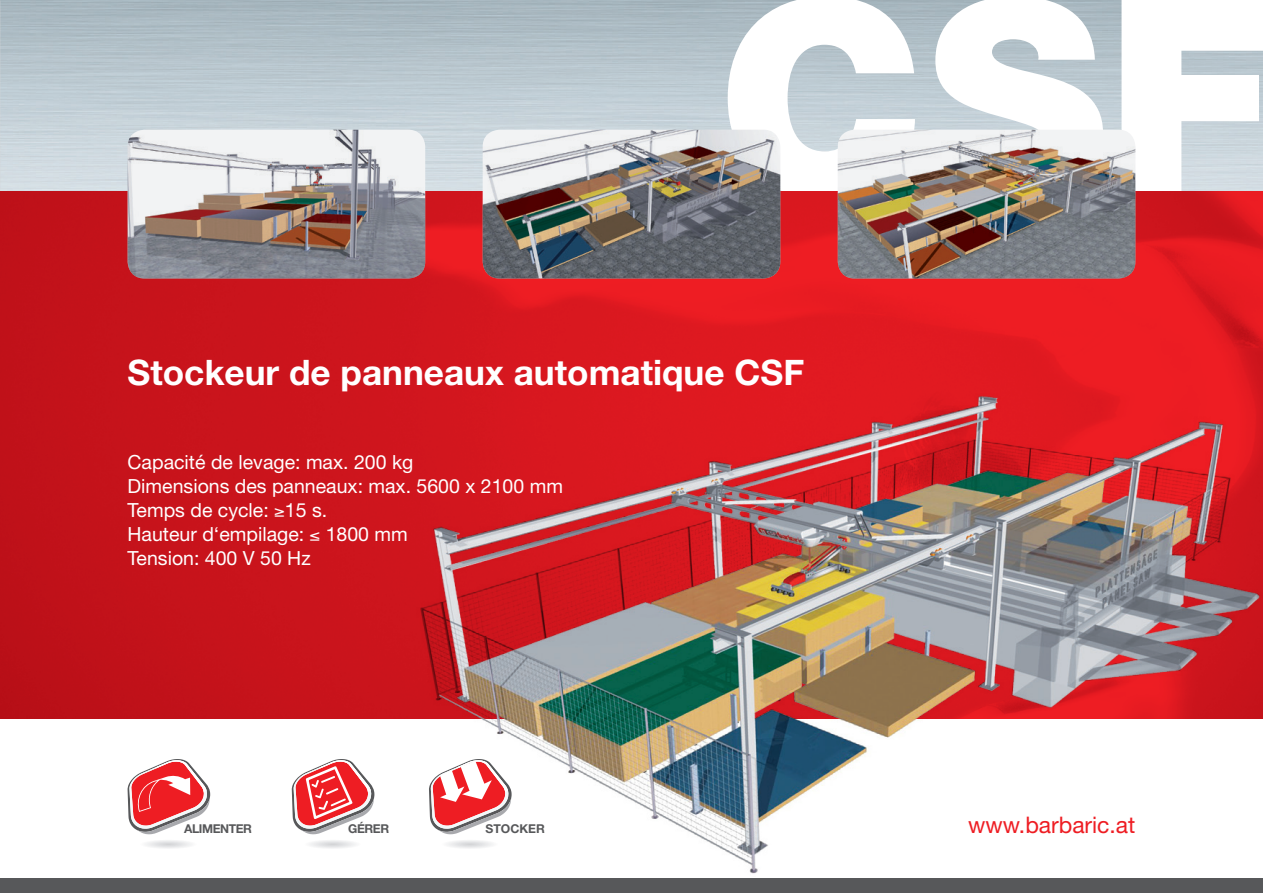
<style>
.page{position:relative;width:1263px;height:893px;background:#fff}
.page>*{position:absolute;margin:0;border:0;box-sizing:border-box;transform-origin:0 0}
.t1{font:700 35.1px "Helvetica Neue";color:#fff}
.t2{font:22.8px "Helvetica Neue";color:#ee1d23}
.t3{font:19.5px/24px "Helvetica Neue";color:#fff}
.t4{font:700 12.15px "Helvetica Neue";letter-spacing:-.035em;color:#57585a}
.t5{font:700 12.15px "Helvetica Neue";color:#57585a}
</style>
<div class="page">
<svg style="left:728px;top:0;width:535px;height:191px"></svg>
<img style="left:0;top:0;width:1px;height:204px">
<img style="left:0;top:191px;width:1263px;height:528px">
<div style="left:0;top:878px;width:1263px;height:15px;background:#57585a"></div>
<img style="left:128px;top:130px;width:297px;height:149px">
<img style="left:483px;top:130px;width:297px;height:149px">
<img style="left:838px;top:130px;width:297px;height:149px">
<img style="left:407px;top:393px;width:856px;height:481px">
<svg style="left:128px;top:759px;width:82px;height:89px"></svg>
<svg style="left:292px;top:759px;width:82px;height:89px"></svg>
<svg style="left:429px;top:759px;width:83px;height:92px"></svg>
<h1 class="t1" style="left:128px;top:351px;width:678px">Stockeur de panneaux automatique CSF</h1>
<p class="t3" style="left:128px;top:450px;width:437px">Capacité de levage: max. 200 kg<br>Dimensions des panneaux: max. 5600 x 2100 mm<br>Temps de cycle: ≥15 s.<br>Hauteur d‘empilage: ≤ 1800 mm<br>Tension: 400 V 50 Hz</p>
<p class="t4" style="left:184px;top:821px;width:69px">ALIMENTER</p>
<p class="t4" style="left:348px;top:821px;width:42px">GÉRER</p>
<p class="t5" style="left:486px;top:821px;width:61px">STOCKER</p>
<p class="t2" style="left:968px;top:812px;width:169px">www.barbaric.at</p>
</div>
